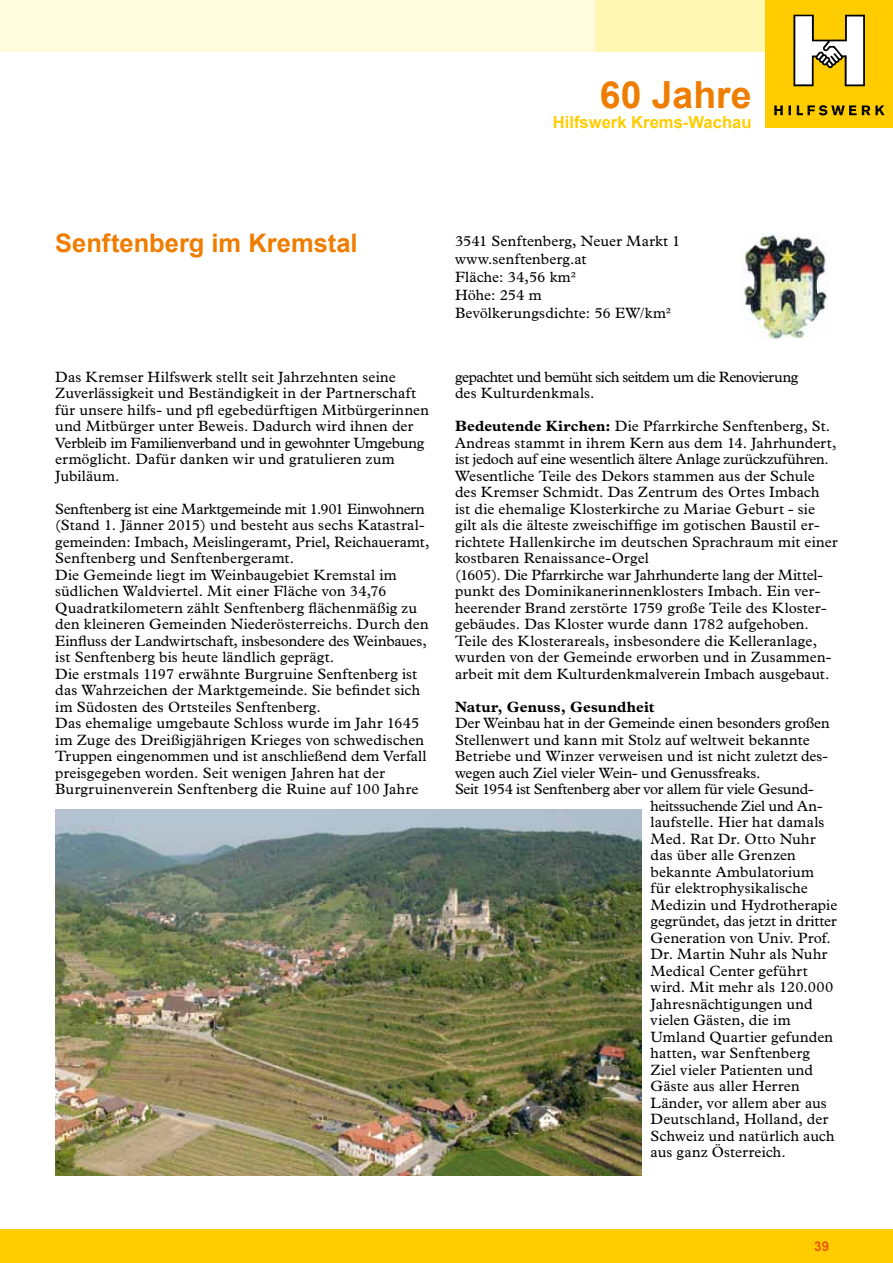
<style>
.page{position:relative;width:893px;height:1263px;background:#fff}
.page>*{position:absolute;margin:0;border:0;box-sizing:border-box;transform-origin:0 0}
.t1{font:700 37.35px "Arial";color:#ef7d00}
.t2{font:700 25.5px "Arial";color:#ef7d00}
.t3{font:700 16.65px "Arial";color:#fc0}
.t4{font:15px/16.5px "Plantin";letter-spacing:.01em;color:#000}
.t5{font:15px/16.5px "Plantin";letter-spacing:-.025em;color:#000}
.t6{font:15px "Plantin";letter-spacing:-.01em;color:#000}
.t7{font:15px "Plantin";letter-spacing:-.02em;color:#000}
.t8{font:700 15px "Plantin";letter-spacing:.01em;color:#000}
.t9{font:15px "Plantin";letter-spacing:.03em;color:#000}
.t10{font:700 13.5px "Arial";color:#ea5b0b}
.s1{font-weight:700}
</style>
<div class="page">
<div style="left:0;top:1229px;width:893px;height:34px;background:#fc0"></div>
<div style="left:0;top:0;width:893px;height:51px;background:#fffbdc"></div>
<div style="left:595px;top:0;width:298px;height:51px;background:#fff7b2"></div>
<div style="left:765px;top:0;width:128px;height:128px;background:#fc0"></div>
<svg style="left:774px;top:105px;width:111px;height:10px"></svg>
<svg style="left:793px;top:15px;width:72px;height:71px"></svg>
<img style="left:55px;top:809px;width:586px;height:367px">
<img style="left:741px;top:234px;width:87px;height:105px">
<h1 class="t1" style="left:600px;top:70px;width:153px">60 Jahre</h1>
<p class="t3" style="left:553px;top:111px;width:200px">Hilfswerk Krems-Wachau</p>
<h2 class="t2" style="left:55px;top:226px;width:304px">Senftenberg im Kremstal</h2>
<p class="t4" style="left:455px;top:231px;width:227px;line-height:18px">3541 Senftenberg, Neuer Markt 1 www.senftenberg.at<br>Fläche: 34,56 km²<br>Höhe: 254 m<br>Bevölkerungsdichte: 56 EW/km²</p>
<p class="t4" style="left:55px;top:368px;width:375px">Das Kremser Hilfswerk stellt seit Jahrzehnten seine Zuverlässigkeit und Beständigkeit in der Partnerschaft für unsere hilfs- und pfl egebedürftigen Mitbürgerinnen und Mitbürger unter Beweis. Dadurch wird ihnen der Verbleib im Familienverband und in gewohnter Umgebung ermöglicht. Dafür danken wir und gratulieren zum Jubiläum.</p>
<p class="t4" style="left:55px;top:500px;width:376px">Senftenberg ist eine Marktgemeinde mit 1.901 Einwohnern (Stand 1. Jänner 2015) und besteht aus sechs Katastral&shy;gemeinden: Imbach, Meislingeramt, Priel, Reichaueramt, Senftenberg und Senftenbergeramt.<br>Die Gemeinde liegt im Weinbaugebiet Kremstal im südlichen Waldviertel. Mit einer Fläche von 34,76<br>Quadratkilometern zählt Senftenberg flächenmäßig zu den kleineren Gemeinden Niederösterreichs. Durch den Einfluss der Landwirtschaft, insbesondere des Weinbaues, ist Senftenberg bis heute ländlich geprägt.<br>Die erstmals 1197 erwähnte Burgruine Senftenberg ist das Wahrzeichen der Marktgemeinde. Sie befindet sich im Südosten des Ortsteiles Senftenberg.<br>Das ehemalige umgebaute Schloss wurde im Jahr 1645 im Zuge des Dreißigjährigen Krieges von schwedischen Truppen eingenommen und ist anschließend dem Verfall preisgegeben worden. Seit wenigen Jahren hat der Burgruinenverein Senftenberg die Ruine auf 100 Jahre</p>
<p class="t5" style="left:455px;top:368px;width:345px">gepachtet und bemüht sich seitdem um die Renovierung des Kulturdenkmals.</p>
<p class="t4" style="left:455px;top:418px;width:384px"><span class="s1">Bedeutende Kirchen:</span> Die Pfarrkirche Senftenberg, St.<br>Andreas stammt in ihrem Kern aus dem 14. Jahrhundert, ist jedoch auf eine wesentlich ältere Anlage zurückzuführen.<br>Wesentliche Teile des Dekors stammen aus der Schule des Kremser Schmidt. Das Zentrum des Ortes Imbach ist die ehemalige Klosterkirche zu Mariae Geburt - sie gilt als die älteste zweischiffige im gotischen Baustil er&shy;richtete Hallenkirche im deutschen Sprachraum mit einer kostbaren Renaissance-Orgel<br>(1605). Die Pfarrkirche war Jahrhunderte lang der Mittel&shy;punkt des Dominikanerinnenklosters Imbach. Ein ver&shy;heerender Brand zerstörte 1759 große Teile des Kloster&shy;gebäudes. Das Kloster wurde dann 1782 aufgehoben.<br>Teile des Klosterareals, insbesondere die Kelleranlage, wurden von der Gemeinde erworben und in Zusammen&shy;arbeit mit dem Kulturdenkmalverein Imbach ausgebaut.</p>
<p class="t8" style="left:455px;top:698px;width:201px">Natur, Genuss, Gesundheit</p>
<p class="t6" style="left:455px;top:715px;width:376px">Der Weinbau hat in der Gemeinde einen besonders großen</p>
<p class="t4" style="left:455px;top:731px;width:356px">Stellenwert und kann mit Stolz auf weltweit bekannte</p>
<p class="t4" style="left:455px;top:748px;width:374px">Betriebe und Winzer verweisen und ist nicht zuletzt des-</p>
<p class="t6" style="left:455px;top:764px;width:307px">wegen auch Ziel vieler Wein- und Genussfreaks.</p>
<p class="t7" style="left:455px;top:781px;width:360px">Seit 1954 ist Senftenberg aber vor allem für viele Gesund-</p>
<p class="t5" style="left:651px;top:797px;width:174px">heitssuchende Ziel und An-</p>
<p class="t4" style="left:651px;top:814px;width:175px">laufstelle. Hier hat damals</p>
<p class="t4" style="left:651px;top:830px;width:167px">Med. Rat Dr. Otto Nuhr</p>
<p class="t4" style="left:651px;top:847px;width:147px">das über alle Grenzen</p>
<p class="t4" style="left:651px;top:863px;width:165px">bekannte Ambulatorium</p>
<p class="t4" style="left:651px;top:880px;width:159px">für elektrophysikalische</p>
<p class="t4" style="left:651px;top:896px;width:188px">Medizin und Hydrotherapie</p>
<p class="t4" style="left:651px;top:913px;width:188px">gegründet, das jetzt in dritter</p>
<p class="t4" style="left:651px;top:929px;width:182px">Generation von Univ. Prof.</p>
<p class="t9" style="left:651px;top:946px;width:178px">Dr. Martin Nuhr als Nuhr</p>
<p class="t4" style="left:651px;top:962px;width:159px">Medical Center geführt</p>
<p class="t4" style="left:651px;top:979px;width:184px">wird. Mit mehr als 120.000</p>
<p class="t4" style="left:651px;top:995px;width:164px">Jahresnächtigungen und</p>
<p class="t4" style="left:651px;top:1012px;width:142px">vielen Gästen, die im</p>
<p class="t4" style="left:651px;top:1028px;width:184px">Umland Quartier gefunden</p>
<p class="t4" style="left:651px;top:1045px;width:161px">hatten, war Senftenberg</p>
<p class="t4" style="left:651px;top:1061px;width:164px">Ziel vieler Patienten und</p>
<p class="t4" style="left:651px;top:1078px;width:151px">Gäste aus aller Herren</p>
<p class="t4" style="left:651px;top:1094px;width:178px">Länder, vor allem aber aus</p>
<p class="t4" style="left:651px;top:1111px;width:179px">Deutschland, Holland, der</p>
<p class="t4" style="left:651px;top:1127px;width:186px">Schweiz und natürlich auch</p>
<p class="t4" style="left:651px;top:1144px;width:137px">aus ganz Österreich.</p>
<p class="t10" style="left:814px;top:1237px;width:17px">39</p>
</div>
